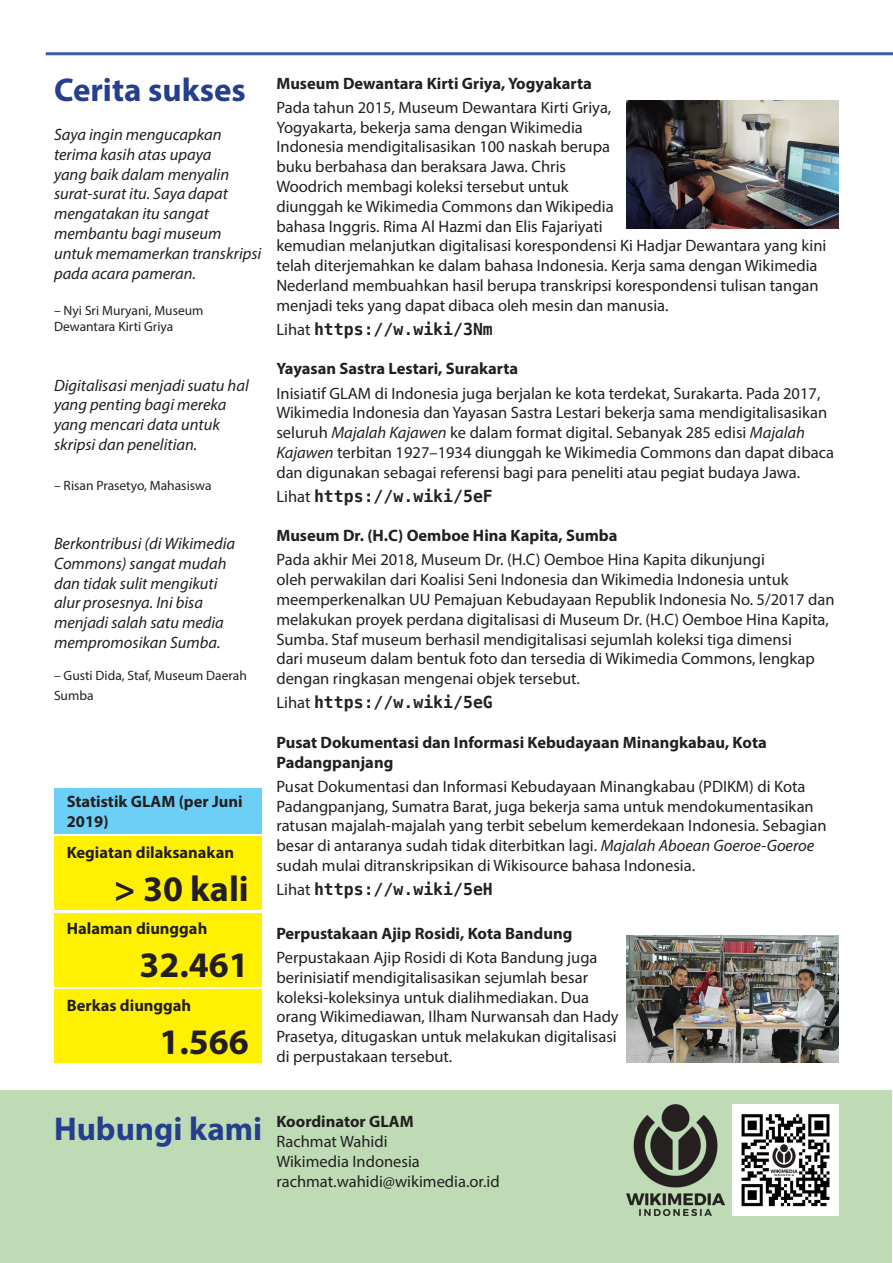
<style>
.page{position:relative;width:893px;height:1263px;background:#fff}
.page>*{position:absolute;margin:0;border:0;box-sizing:border-box;transform-origin:0 0}
.t1{font:700 36px "Myriad Pro";color:#231f20}
.t2{font:700 33px "Myriad Pro";color:#253f8e}
.t3{font:16.5px/19.8px "Myriad Pro";color:#231f20}
.t4{font:italic 16.5px/19.8px "Myriad Pro";color:#231f20}
.t5{font:700 16.5px/19.8px "Myriad Pro";color:#231f20}
.t6{font:700 16.5px "Menlo";color:#231f20}
.t7{font:13.5px/16.2px "Myriad Pro";color:#231f20}
.s1{font-family:"Myriad Pro";font-weight:400}
.s2{font-style:italic}
</style>
<div class="page">
<div style="left:1px;top:1090px;width:891px;height:173px;background:#bedbb6"></div>
<img style="left:733px;top:1104px;width:106px;height:111px">
<hr style="left:46px;top:52px;width:847px;height:3px;background:#375ba9">
<img style="left:626px;top:101px;width:213px;height:127px">
<img style="left:626px;top:935px;width:213px;height:128px">
<div style="left:54px;top:788px;width:207px;height:45px;background:#6bcff6"></div>
<div style="left:54px;top:836px;width:207px;height:74px;background:#fff101"></div>
<div style="left:54px;top:913px;width:207px;height:73px;background:#fff101"></div>
<div style="left:54px;top:989px;width:207px;height:74px;background:#fff101"></div>
<img style="left:626px;top:1104px;width:98px;height:111px">
<p class="t2" style="left:54px;top:68px;width:193px">Cerita sukses</p>
<p class="t4" style="left:54px;top:124px;width:209px">Saya ingin mengucapkan terima kasih atas upaya<br>yang baik dalam menyalin surat-surat itu. Saya dapat mengatakan itu sangat membantu bagi museum untuk memamerkan transkripsi pada acara pameran.</p>
<p class="t7" style="left:54px;top:302px;width:151px">– Nyi Sri Muryani, Museum<br>Dewantara Kirti Griya</p>
<p class="t4" style="left:54px;top:375px;width:196px">Digitalisasi menjadi suatu hal yang penting bagi mereka yang mencari data untuk skripsi dan penelitian.</p>
<p class="t7" style="left:54px;top:477px;width:159px">– Risan Prasetyo, Mahasiswa</p>
<p class="t4" style="left:54px;top:533px;width:183px">Berkontribusi (di Wikimedia<br>Commons) sangat mudah dan tidak sulit mengikuti alur prosesnya. Ini bisa menjadi salah satu media mempromosikan Sumba.</p>
<p class="t7" style="left:54px;top:666px;width:194px;line-height:19.8px">– Gusti Dida, Staf, Museum Daerah<br>Sumba</p>
<p class="t5" style="left:67px;top:791px;width:177px">Statistik GLAM (per Juni<br>2019)</p>
<p class="t5" style="left:67px;top:842px;width:169px">Kegiatan dilaksanakan</p>
<p class="t1" style="left:114px;top:865px;width:136px">&gt; 30 kali</p>
<p class="t5" style="left:67px;top:918px;width:142px">Halaman diunggah</p>
<p class="t1" style="left:139px;top:942px;width:111px">32.461</p>
<p class="t5" style="left:67px;top:995px;width:126px">Berkas diunggah</p>
<p class="t1" style="left:159px;top:1018px;width:91px">1.566</p>
<p class="t5" style="left:276px;top:73px;width:317px">Museum Dewantara Kirti Griya, Yogyakarta</p>
<p class="t3" style="left:276px;top:97px;width:552px">Pada tahun 2015, Museum Dewantara Kirti Griya,<br>Yogyakarta, bekerja sama dengan Wikimedia<br>Indonesia mendigitalisasikan 100 naskah berupa<br>buku berbahasa dan beraksara Jawa. Chris<br>Woodrich membagi koleksi tersebut untuk<br>diunggah ke Wikimedia Commons dan Wikipedia<br>bahasa Inggris. Rima Al Hazmi dan Elis Fajariyati<br>kemudian melanjutkan digitalisasi korespondensi Ki Hadjar Dewantara yang kini telah diterjemahkan ke dalam bahasa Indonesia. Kerja sama dengan Wikimedia Nederland membuahkan hasil berupa transkripsi korespondensi tulisan tangan menjadi teks yang dapat dibaca oleh mesin dan manusia.</p>
<p class="t6" style="left:276px;top:317px;width:218px"><span class="s1">Lihat</span> https://w.wiki/3Nm</p>
<p class="t5" style="left:276px;top:358px;width:243px">Yayasan Sastra Lestari, Surakarta</p>
<p class="t3" style="left:276px;top:383px;width:559px">Inisiatif GLAM di Indonesia juga berjalan ke kota terdekat, Surakarta. Pada 2017, Wikimedia Indonesia dan Yayasan Sastra Lestari bekerja sama mendigitalisasikan seluruh <span class="s2">Majalah Kajawen</span> ke dalam format digital. Sebanyak 285 edisi <span class="s2">Majalah Kajawen</span> terbitan 1927–1934 diunggah ke Wikimedia Commons dan dapat dibaca dan digunakan sebagai referensi bagi para peneliti atau pegiat budaya Jawa.</p>
<p class="t6" style="left:276px;top:484px;width:218px"><span class="s1">Lihat</span> https://w.wiki/5eF</p>
<p class="t5" style="left:276px;top:525px;width:343px">Museum Dr. (H.C) Oemboe Hina Kapita, Sumba</p>
<p class="t3" style="left:276px;top:550px;width:560px">Pada akhir Mei 2018, Museum Dr. (H.C) Oemboe Hina Kapita dikunjungi<br>oleh perwakilan dari Koalisi Seni Indonesia dan Wikimedia Indonesia untuk meemperkenalkan UU Pemajuan Kebudayaan Republik Indonesia No. 5/2017 dan melakukan proyek perdana digitalisasi di Museum Dr. (H.C) Oemboe Hina Kapita, Sumba. Staf museum berhasil mendigitalisasi sejumlah koleksi tiga dimensi<br>dari museum dalam bentuk foto dan tersedia di Wikimedia Commons, lengkap dengan ringkasan mengenai objek tersebut.</p>
<p class="t6" style="left:276px;top:691px;width:218px"><span class="s1">Lihat</span> https://w.wiki/5eG</p>
<p class="t5" style="left:276px;top:732px;width:492px">Pusat Dokumentasi dan Informasi Kebudayaan Minangkabau, Kota<br>Padangpanjang</p>
<p class="t3" style="left:276px;top:776px;width:552px">Pusat Dokumentasi dan Informasi Kebudayaan Minangkabau (PDIKM) di Kota Padangpanjang, Sumatra Barat, juga bekerja sama untuk mendokumentasikan ratusan majalah-majalah yang terbit sebelum kemerdekaan Indonesia. Sebagian besar di antaranya sudah tidak diterbitkan lagi. <span class="s2">Majalah Aboean Goeroe-Goeroe </span>sudah mulai ditranskripsikan di Wikisource bahasa Indonesia.</p>
<p class="t6" style="left:276px;top:878px;width:218px"><span class="s1">Lihat</span> https://w.wiki/5eH</p>
<p class="t5" style="left:276px;top:923px;width:297px">Perpustakaan Ajip Rosidi, Kota Bandung</p>
<p class="t3" style="left:276px;top:947px;width:344px">Perpustakaan Ajip Rosidi di Kota Bandung juga berinisiatif mendigitalisasikan sejumlah besar koleksi-koleksinya untuk dialihmediakan. Dua orang Wikimediawan, Ilham Nurwansah dan Hady Prasetya, ditugaskan untuk melakukan digitalisasi di perpustakaan tersebut.</p>
<p class="t2" style="left:54px;top:1107px;width:210px">Hubungi kami</p>
<p class="t5" style="left:276px;top:1111px;width:139px">Koordinator GLAM</p>
<p class="t3" style="left:276px;top:1131px;width:113px">Rachmat Wahidi</p>
<p class="t3" style="left:276px;top:1151px;width:145px">Wikimedia Indonesia</p>
<p class="t3" style="left:276px;top:1171px;width:225px">rachmat.wahidi@wikimedia.or.id</p>
</div>
